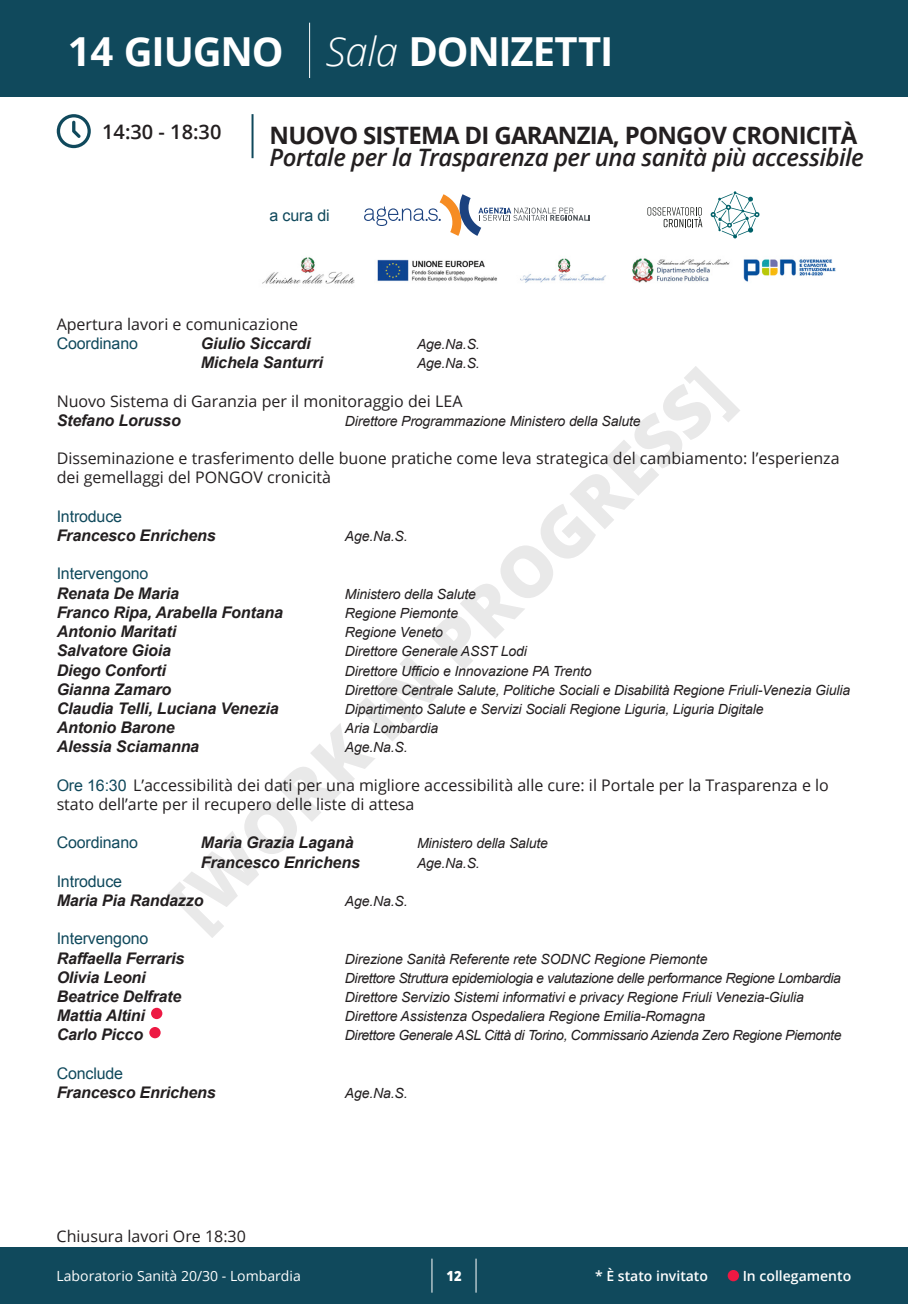
<style>
.page{position:relative;width:908px;height:1304px;background:#fff}
.page>*{position:absolute;margin:0;border:0;box-sizing:border-box;transform-origin:0 0}
.t1{font:700 40px "Open Sans";letter-spacing:-.03em;color:#fff}
.t2{font:italic 600 24px "Open Sans";letter-spacing:-.02em;color:#231f20}
.t3{font:700 24px "Open Sans";letter-spacing:-.03em;color:#231f20}
.t4{font:600 20px "Open Sans";color:#231f20}
.t5{font:16px/19.2px "Open Sans";color:#231f20}
.t6{font:italic 700 16px "Arial";letter-spacing:-.01em;color:#231f20}
.t7{font:16px "Arial";letter-spacing:-.01em;color:#10495c}
.t8{font:italic 14px "Arial";letter-spacing:-.01em;color:#231f20}
.t9{font:italic 14px "Arial";letter-spacing:-.03em;color:#231f20}
.t10{font:14px "Open Sans";color:#fff}
.t11{font:600 14px "Open Sans";color:#fff}
.t12{font:800 14px "Open Sans";color:#fff;scale:.92 1}
.s1{font-weight:300;font-style:italic}
.s2{font-family:"Arial";color:#10495c}
</style>
<div class="page">
<svg style="left:168px;top:366px;width:572px;height:572px"></svg>
<div style="left:0;top:0;width:907px;height:97px;background:#10495c"></div>
<div style="left:0;top:1247px;width:907px;height:57px;background:#10495c"></div>
<hr style="left:431px;top:1259px;width:1px;height:34px;background:#fff">
<hr style="left:475px;top:1259px;width:1px;height:34px;background:#fff">
<div style="left:727px;top:1270px;width:11px;height:11px;background:#ed1943;border-radius:50%"></div>
<svg style="left:57px;top:114px;width:34px;height:34px"></svg>
<hr style="left:251px;top:114px;width:2px;height:44px;background:#10495c">
<hr style="left:309px;top:23px;width:1px;height:55px;background:#fff">
<div style="left:150px;top:1007px;width:13px;height:13px;background:#ed1943;border-radius:50%"></div>
<div style="left:149px;top:1006px;width:15px;height:15px;border:2px solid #fff;border-radius:50%"></div>
<div style="left:148px;top:1026px;width:14px;height:13px;background:#ed1943;border-radius:50%"></div>
<div style="left:147px;top:1025px;width:16px;height:15px;border:2px solid #fff;border-radius:50%"></div>
<svg style="left:364px;top:194px;width:225px;height:42px"></svg>
<img style="left:262px;top:257px;width:574px;height:27px">
<svg style="left:710px;top:191px;width:50px;height:47px"></svg>
<svg style="left:647px;top:207px;width:55px;height:20px"></svg>
<p class="t1" style="left:68px;top:23px;width:217px">14 GIUGNO</p>
<p class="t1" style="left:326px;top:23px;width:289px"><span class="s1">Sala</span> DONIZETTI</p>
<p class="t4" style="left:102px;top:118px;width:121px">14:30 - 18:30</p>
<p class="t3" style="left:269px;top:118px;width:589px">NUOVO SISTEMA DI GARANZIA, PONGOV CRONICITÀ</p>
<p class="t2" style="left:269px;top:140px;width:595px">Portale per la Trasparenza per una sanità più accessibile</p>
<p class="t7" style="left:269px;top:205px;width:62px">a cura di</p>
<p class="t5" style="left:57px;top:314px;width:243px">Apertura lavori e comunicazione</p>
<p class="t7" style="left:57px;top:333px;width:83px">Coordinano</p>
<p class="t6" style="left:201px;top:333px;width:111px">Giulio Siccardi</p>
<p class="t8" style="left:417px;top:335px;width:64px">Age.Na.S.</p>
<p class="t6" style="left:201px;top:352px;width:124px">Michela Santurri</p>
<p class="t8" style="left:417px;top:354px;width:64px">Age.Na.S.</p>
<p class="t5" style="left:57px;top:391px;width:407px">Nuovo Sistema di Garanzia per il monitoraggio dei LEA</p>
<p class="t6" style="left:57px;top:410px;width:125px">Stefano Lorusso</p>
<p class="t8" style="left:345px;top:412px;width:297px">Direttore Programmazione Ministero della Salute</p>
<p class="t5" style="left:57px;top:448px;width:784px">Disseminazione e trasferimento delle buone pratiche come leva strategica del cambiamento: l’esperienza dei gemellaggi del PONGOV cronicità</p>
<p class="t7" style="left:57px;top:506px;width:67px">Introduce</p>
<p class="t6" style="left:57px;top:525px;width:160px">Francesco Enrichens</p>
<p class="t8" style="left:345px;top:527px;width:64px">Age.Na.S.</p>
<p class="t7" style="left:57px;top:563px;width:93px">Intervengono</p>
<p class="t6" style="left:57px;top:583px;width:124px">Renata De Maria</p>
<p class="t8" style="left:345px;top:585px;width:132px">Ministero della Salute</p>
<p class="t6" style="left:57px;top:602px;width:228px">Franco Ripa, Arabella Fontana</p>
<p class="t8" style="left:345px;top:604px;width:115px">Regione Piemonte</p>
<p class="t6" style="left:57px;top:621px;width:121px">Antonio Maritati</p>
<p class="t8" style="left:345px;top:623px;width:100px">Regione Veneto</p>
<p class="t6" style="left:57px;top:640px;width:116px">Salvatore Gioia</p>
<p class="t8" style="left:345px;top:642px;width:183px">Direttore Generale ASST Lodi</p>
<p class="t6" style="left:57px;top:659px;width:111px">Diego Conforti</p>
<p class="t8" style="left:345px;top:662px;width:248px">Direttore Ufficio e Innovazione PA Trento</p>
<p class="t6" style="left:57px;top:679px;width:116px">Gianna Zamaro</p>
<p class="t8" style="left:345px;top:681px;width:506px">Direttore Centrale Salute, Politiche Sociali e Disabilità Regione Friuli-Venezia Giulia</p>
<p class="t6" style="left:57px;top:698px;width:223px">Claudia Telli, Luciana Venezia</p>
<p class="t8" style="left:345px;top:700px;width:420px">Dipartimento Salute e Servizi Sociali Regione Liguria, Liguria Digitale</p>
<p class="t6" style="left:57px;top:717px;width:119px">Antonio Barone</p>
<p class="t8" style="left:345px;top:719px;width:95px">Aria Lombardia</p>
<p class="t6" style="left:57px;top:736px;width:144px">Alessia Sciamanna</p>
<p class="t8" style="left:345px;top:738px;width:64px">Age.Na.S.</p>
<p class="t5" style="left:57px;top:775px;width:773px"><span class="s2">Ore 16:30</span> L’accessibilità dei dati per una migliore accessibilità alle cure: il Portale per la Trasparenza e lo stato dell’arte per il recupero delle liste di attesa</p>
<p class="t7" style="left:57px;top:832px;width:83px">Coordinano</p>
<p class="t6" style="left:201px;top:832px;width:154px">Maria Grazia Laganà</p>
<p class="t8" style="left:417px;top:834px;width:132px">Ministero della Salute</p>
<p class="t6" style="left:201px;top:851px;width:160px">Francesco Enrichens</p>
<p class="t8" style="left:417px;top:854px;width:64px">Age.Na.S.</p>
<p class="t7" style="left:57px;top:871px;width:67px">Introduce</p>
<p class="t6" style="left:57px;top:890px;width:148px">Maria Pia Randazzo</p>
<p class="t8" style="left:345px;top:892px;width:64px">Age.Na.S.</p>
<p class="t7" style="left:57px;top:928px;width:93px">Intervengono</p>
<p class="t6" style="left:57px;top:947px;width:129px">Raffaella Ferraris</p>
<p class="t8" style="left:345px;top:950px;width:364px">Direzione Sanità Referente rete SODNC Regione Piemonte</p>
<p class="t6" style="left:57px;top:967px;width:90px">Olivia Leoni</p>
<p class="t9" style="left:345px;top:969px;width:497px">Direttore Struttura epidemiologia e valutazione delle performance Regione Lombardia</p>
<p class="t6" style="left:57px;top:986px;width:126px">Beatrice Delfrate</p>
<p class="t8" style="left:345px;top:988px;width:460px">Direttore Servizio Sistemi informativi e privacy Regione Friuli Venezia-Giulia</p>
<p class="t6" style="left:57px;top:1005px;width:90px">Mattia Altini</p>
<p class="t8" style="left:345px;top:1007px;width:361px">Direttore Assistenza Ospedaliera Regione Emilia-Romagna</p>
<p class="t6" style="left:57px;top:1024px;width:88px">Carlo Picco</p>
<p class="t9" style="left:345px;top:1026px;width:497px">Direttore Generale ASL Città di Torino, Commissario Azienda Zero Regione Piemonte</p>
<p class="t7" style="left:57px;top:1063px;width:68px">Conclude</p>
<p class="t6" style="left:57px;top:1082px;width:160px">Francesco Enrichens</p>
<p class="t8" style="left:345px;top:1084px;width:64px">Age.Na.S.</p>
<p class="t5" style="left:57px;top:1226px;width:191px">Chiusura lavori Ore 18:30</p>
<p class="t10" style="left:57px;top:1266px;width:245px">Laboratorio Sanità 20/30 - Lombardia</p>
<p class="t12" style="left:446px;top:1265px;width:18px">12</p>
<p class="t11" style="left:595px;top:1266px;width:114px">* È stato invitato</p>
<p class="t11" style="left:742px;top:1267px;width:110px">In collegamento</p>
</div>
